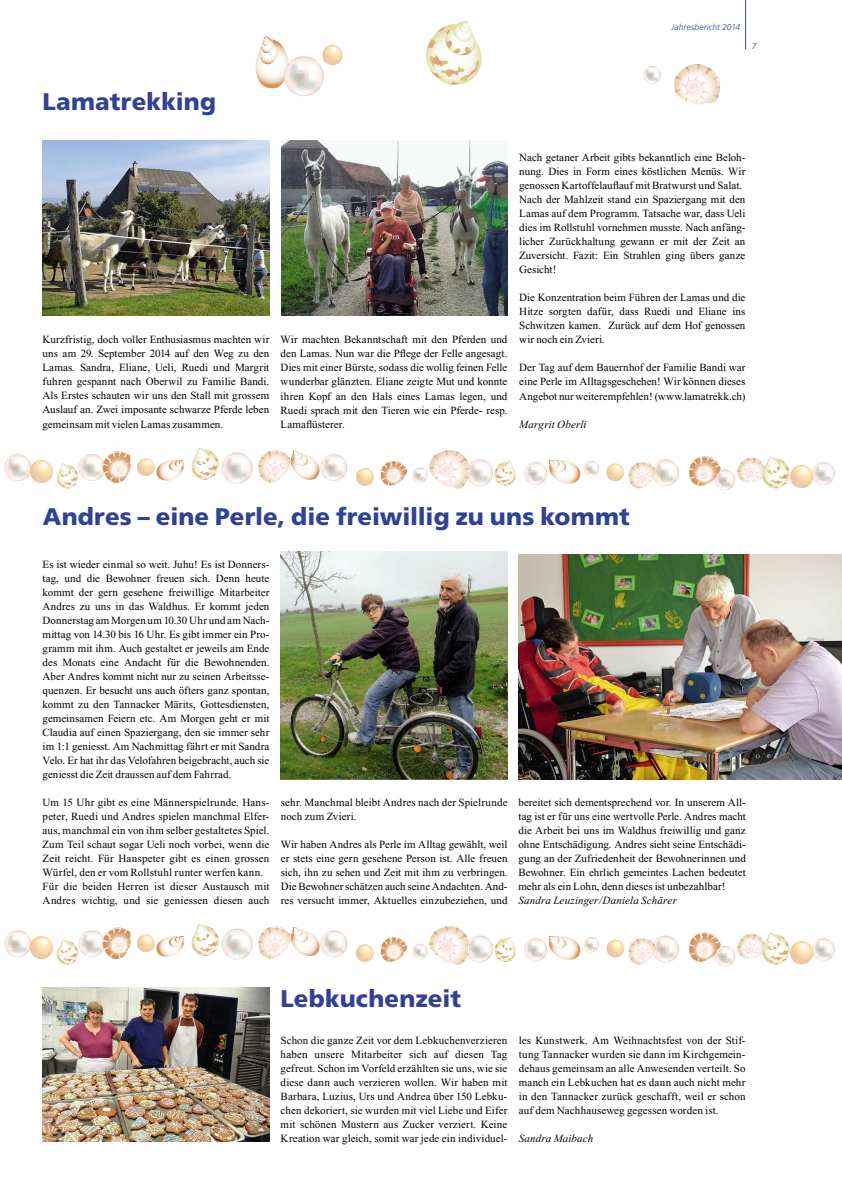
<style>
.page{position:relative;width:842px;height:1191px;background:#fff}
.page>*{position:absolute;margin:0;border:0;box-sizing:border-box;transform-origin:0 0}
.t1{font:900 24px "Frutiger";letter-spacing:.005em;color:#304296}
.t2{font:11px/14px "Times New Roman";letter-spacing:.005em;color:#000;text-align:justify}
.t3{font:italic 11px "Times New Roman";letter-spacing:.015em;color:#000}
.t4{font:italic 300 8.5px "Frutiger";letter-spacing:.01em;color:#304296}
</style>
<div class="page">
<hr style="left:745px;top:0;width:1px;height:49px;background:#304296">
<svg style="left:524px;top:460px;width:75px;height:25px"></svg>
<svg style="left:191px;top:448px;width:156px;height:35px"></svg>
<svg style="left:381px;top:450px;width:135px;height:39px"></svg>
<svg style="left:4px;top:445px;width:127px;height:43px"></svg>
<svg style="left:137px;top:458px;width:47px;height:23px"></svg>
<svg style="left:356px;top:468px;width:18px;height:18px"></svg>
<svg style="left:606px;top:459px;width:73px;height:29px"></svg>
<svg style="left:689px;top:453px;width:146px;height:37px"></svg>
<svg style="left:524px;top:936px;width:75px;height:25px"></svg>
<svg style="left:191px;top:924px;width:156px;height:35px"></svg>
<svg style="left:381px;top:926px;width:135px;height:39px"></svg>
<svg style="left:4px;top:921px;width:127px;height:43px"></svg>
<svg style="left:137px;top:934px;width:47px;height:23px"></svg>
<svg style="left:356px;top:944px;width:18px;height:18px"></svg>
<svg style="left:606px;top:935px;width:73px;height:29px"></svg>
<svg style="left:689px;top:929px;width:146px;height:37px"></svg>
<img style="left:43px;top:987px;width:227px;height:154px">
<img style="left:281px;top:141px;width:227px;height:174px">
<img style="left:43px;top:141px;width:226px;height:174px">
<img style="left:518px;top:554px;width:324px;height:225px">
<img style="left:281px;top:552px;width:227px;height:227px">
<svg style="left:255px;top:36px;width:88px;height:60px"></svg>
<svg style="left:426px;top:21px;width:55px;height:64px"></svg>
<svg style="left:674px;top:64px;width:46px;height:40px"></svg>
<svg style="left:643px;top:66px;width:18px;height:18px"></svg>
<p class="t4" style="left:671px;top:23px;width:70px">Jahresbericht 2014</p>
<p class="t4" style="left:752px;top:42px;width:6px">7</p>
<h1 class="t1" style="left:43px;top:87px;width:175px">Lamatrekking</h1>
<p class="t2" style="left:43px;top:334px;width:228px">Kurzfristig, doch voller Enthusiasmus machten wir uns am 29. September 2014 auf den Weg zu den Lamas. Sandra, Eliane, Ueli, Ruedi und Margrit fuhren gespannt nach Oberwil zu Familie Bandi.<br>Als Erstes schauten wir uns den Stall mit grossem Auslauf an. Zwei imposante schwarze Pferde leben gemeinsam mit vielen Lamas zusammen.</p>
<p class="t2" style="left:281px;top:334px;width:228px">Wir machten Bekanntschaft mit den Pferden und den Lamas. Nun war die Pflege der Felle angesagt.<br>Dies mit einer Bürste, sodass die wollig feinen Felle wunderbar glänzten. Eliane zeigte Mut und konnte ihren Kopf an den Hals eines Lamas legen, und Ruedi sprach mit den Tieren wie ein Pferde- resp.<br>Lamaflüsterer.</p>
<p class="t2" style="left:519px;top:152px;width:228px;text-align:left">Nach getaner Arbeit gibts bekanntlich eine Beloh&shy;nung. Dies in Form eines köstlichen Menüs. Wir genossen Kartoffelauflauf mit Bratwurst und Salat.<br>Nach der Mahlzeit stand ein Spaziergang mit den Lamas auf dem Programm. Tatsache war, dass Ueli dies im Rollstuhl vornehmen musste. Nach anfäng&shy;licher Zurückhaltung gewann er mit der Zeit an Zuversicht. Fazit: Ein Strahlen ging übers ganze Gesicht!</p>
<p class="t2" style="left:519px;top:292px;width:228px">Die Konzentration beim Führen der Lamas und die Hitze sorgten dafür, dass Ruedi und Eliane ins Schwitzen kamen. Zurück auf dem Hof genossen wir noch ein Zvieri.</p>
<p class="t2" style="left:519px;top:362px;width:228px">Der Tag auf dem Bauernhof der Familie Bandi war eine Perle im Alltagsgeschehen! Wir können dieses Angebot nur weiterempfehlen! (www.lamatrekk.ch)</p>
<p class="t3" style="left:519px;top:418px;width:69px">Margrit Oberli</p>
<h1 class="t1" style="left:43px;top:503px;width:588px">Andres – eine Perle, die freiwillig zu uns kommt</h1>
<p class="t2" style="left:43px;top:558px;width:228px">Es ist wieder einmal so weit. Juhu! Es ist Donners&shy;tag, und die Bewohner freuen sich. Denn heute kommt der gern gesehene freiwillige Mitarbeiter Andres zu uns in das Waldhus. Er kommt jeden Donnerstag am Morgen um 10.30 Uhr und am Nach&shy;mittag von 14.30 bis 16 Uhr. Es gibt immer ein Pro&shy;gramm mit ihm. Auch gestaltet er jeweils am Ende des Monats eine Andacht für die Bewohnenden.<br>Aber Andres kommt nicht nur zu seinen Arbeitsse&shy;quenzen. Er besucht uns auch öfters ganz spontan, kommt zu den Tannacker Märits, Gottesdiensten, gemeinsamen Feiern etc. Am Morgen geht er mit Claudia auf einen Spaziergang, den sie immer sehr im 1:1 geniesst. Am Nachmittag fährt er mit Sandra Velo. Er hat ihr das Velofahren beigebracht, auch sie geniesst die Zeit draussen auf dem Fahrrad.</p>
<p class="t2" style="left:43px;top:796px;width:228px;text-align:left">Um 15 Uhr gibt es eine Männerspielrunde. Hans&shy;peter, Ruedi und Andres spielen manchmal Elfer&shy;aus, manchmal ein von ihm selber gestaltetes Spiel.<br>Zum Teil schaut sogar Ueli noch vorbei, wenn die Zeit reicht. Für Hanspeter gibt es einen grossen Würfel, den er vom Rollstuhl runter werfen kann.<br>Für die beiden Herren ist dieser Austausch mit Andres wichtig, und sie geniessen diesen auch</p>
<p class="t2" style="left:281px;top:796px;width:228px">sehr. Manchmal bleibt Andres nach der Spielrunde noch zum Zvieri.</p>
<p class="t2" style="left:518px;top:796px;width:229px">bereitet sich dementsprechend vor. In unserem All&shy;tag ist er für uns eine wertvolle Perle. Andres macht die Arbeit bei uns im Waldhus freiwillig und ganz ohne Entschädigung. Andres sieht seine Entschädi&shy;gung an der Zufriedenheit der Bewohnerinnen und Bewohner. Ein ehrlich gemeintes Lachen bedeutet mehr als ein Lohn, denn dieses ist unbezahlbar!</p>
<p class="t3" style="left:518px;top:894px;width:160px">Sandra Leuzinger/Daniela Schärer</p>
<p class="t2" style="left:281px;top:838px;width:228px">Wir haben Andres als Perle im Alltag gewählt, weil er stets eine gern gesehene Person ist. Alle freuen sich, ihn zu sehen und Zeit mit ihm zu verbringen.<br>Die Bewohner schätzen auch seine Andachten. And&shy;res versucht immer, Aktuelles einzubeziehen, und</p>
<h1 class="t1" style="left:280px;top:984px;width:182px">Lebkuchenzeit</h1>
<p class="t2" style="left:281px;top:1034px;width:228px">Schon die ganze Zeit vor dem Lebkuchenverzieren haben unsere Mitarbeiter sich auf diesen Tag gefreut. Schon im Vorfeld erzählten sie uns, wie sie diese dann auch verzieren wollen. Wir haben mit Barbara, Luzius, Urs und Andrea über 150 Lebku&shy;chen dekoriert, sie wurden mit viel Liebe und Eifer mit schönen Mustern aus Zucker verziert. Keine Kreation war gleich, somit war jede ein individuel-</p>
<p class="t2" style="left:519px;top:1034px;width:228px">les Kunstwerk. Am Weihnachtsfest von der Stif&shy;tung Tannacker wurden sie dann im Kirchgemein&shy;dehaus gemeinsam an alle Anwesenden verteilt. So manch ein Lebkuchen hat es dann auch nicht mehr in den Tannacker zurück geschafft, weil er schon auf dem Nachhauseweg gegessen worden ist.</p>
<p class="t3" style="left:519px;top:1132px;width:76px">Sandra Maibach</p>
</div>
